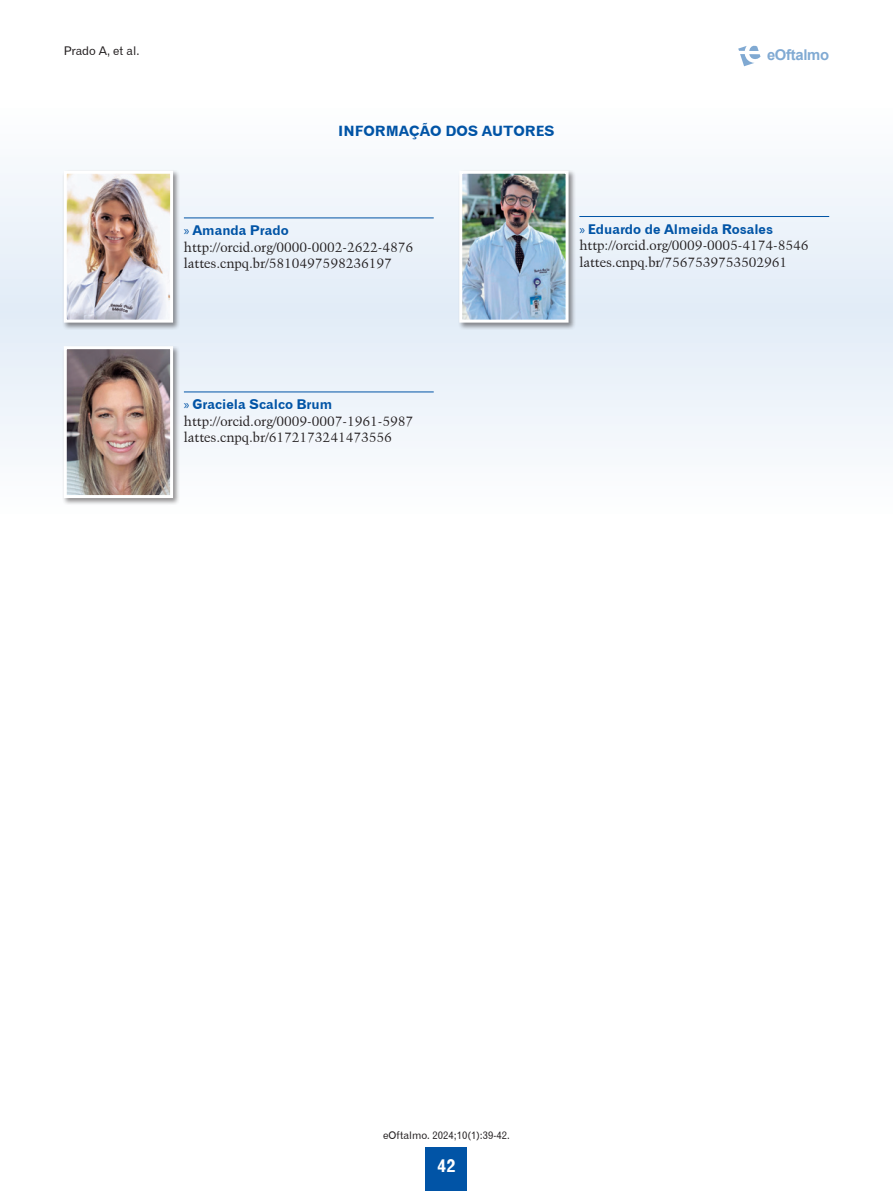
<style>
.page{position:relative;width:893px;height:1191px;background:#fff}
.page>*{position:absolute;margin:0;border:0;box-sizing:border-box;transform-origin:0 0}
.t1{font:18px "Gothic 720 BT Bold B";color:#fff}
.t2{font:700 14.85px "Arial";letter-spacing:-.02em;color:#0154a6}
.t3{font:14.25px "Gothic 720 BT Bold B";color:#0154a6}
.t4{font:13.5px/16.5px "Kuenstler 480 BT";color:#231f20}
.t5{font:13.5px "Gothic 720 BT Bold B";color:#0154a6}
.t6{font:12px "Gothic 720 BT Roman B";color:#231f20}
.t7{font:10.5px "Gothic 720 BT Roman B";color:#231f20}
.s1{font-family:"Myriad Pro"}
</style>
<div class="page">
<div style="left:426px;top:1147px;width:41px;height:44px;background:#0154a6"></div>
<svg style="left:738px;top:45px;width:22px;height:21px"></svg>
<div style="left:0;top:106px;width:893px;height:413px;background:linear-gradient(to bottom,#eff5fa,#f0f5fb)"></div>
<hr style="left:184px;top:217px;width:250px;height:1px;background:#0154a6">
<div style="left:63px;top:169px;width:118px;height:161px;background:#231f20;opacity:.5"></div>
<img style="left:68px;top:175px;width:101px;height:143px">
<div style="left:64px;top:171px;width:109px;height:151px;border:3px solid #fff"></div>
<div style="left:458px;top:169px;width:118px;height:161px;background:#231f20;opacity:.5"></div>
<img style="left:463px;top:175px;width:102px;height:143px">
<div style="left:459px;top:171px;width:110px;height:151px;border:3px solid #fff"></div>
<div style="left:63px;top:345px;width:118px;height:160px;background:#231f20;opacity:.5"></div>
<img style="left:68px;top:350px;width:101px;height:144px">
<div style="left:64px;top:346px;width:109px;height:152px;border:3px solid #fff"></div>
<hr style="left:184px;top:391px;width:250px;height:1px;background:#0154a6">
<hr style="left:579px;top:216px;width:250px;height:1px;background:#0154a6">
<p class="t6" style="left:64px;top:43px;width:77px">Prado A, et al.</p>
<p class="t3" style="left:338px;top:122px;width:218px">INFORMAÇÃO DOS AUTORES</p>
<p class="t2" style="left:767px;top:44px;width:64px">eOftalmo</p>
<p class="t5" style="left:184px;top:222px;width:106px"><span class="s1">»</span> Amanda Prado</p>
<p class="t4" style="left:184px;top:239px;width:231px">http://orcid.org/0000-0002-2622-4876 lattes.cnpq.br/5810497598236197</p>
<p class="t5" style="left:579px;top:221px;width:195px"><span class="s1">»</span> Eduardo de Almeida Rosales</p>
<p class="t4" style="left:579px;top:237px;width:231px">http://orcid.org/0009-0005-4174-8546 lattes.cnpq.br/7567539753502961</p>
<p class="t5" style="left:184px;top:396px;width:150px"><span class="s1">»</span> Graciela Scalco Brum</p>
<p class="t4" style="left:184px;top:413px;width:231px">http://orcid.org/0009-0007-1961-5987 lattes.cnpq.br/6172173241473556</p>
<p class="t7" style="left:383px;top:1129px;width:128px">eOftalmo. 2024;10(1):39-42.</p>
<h1 class="t1" style="left:437px;top:1154px;width:20px">42</h1>
</div>
